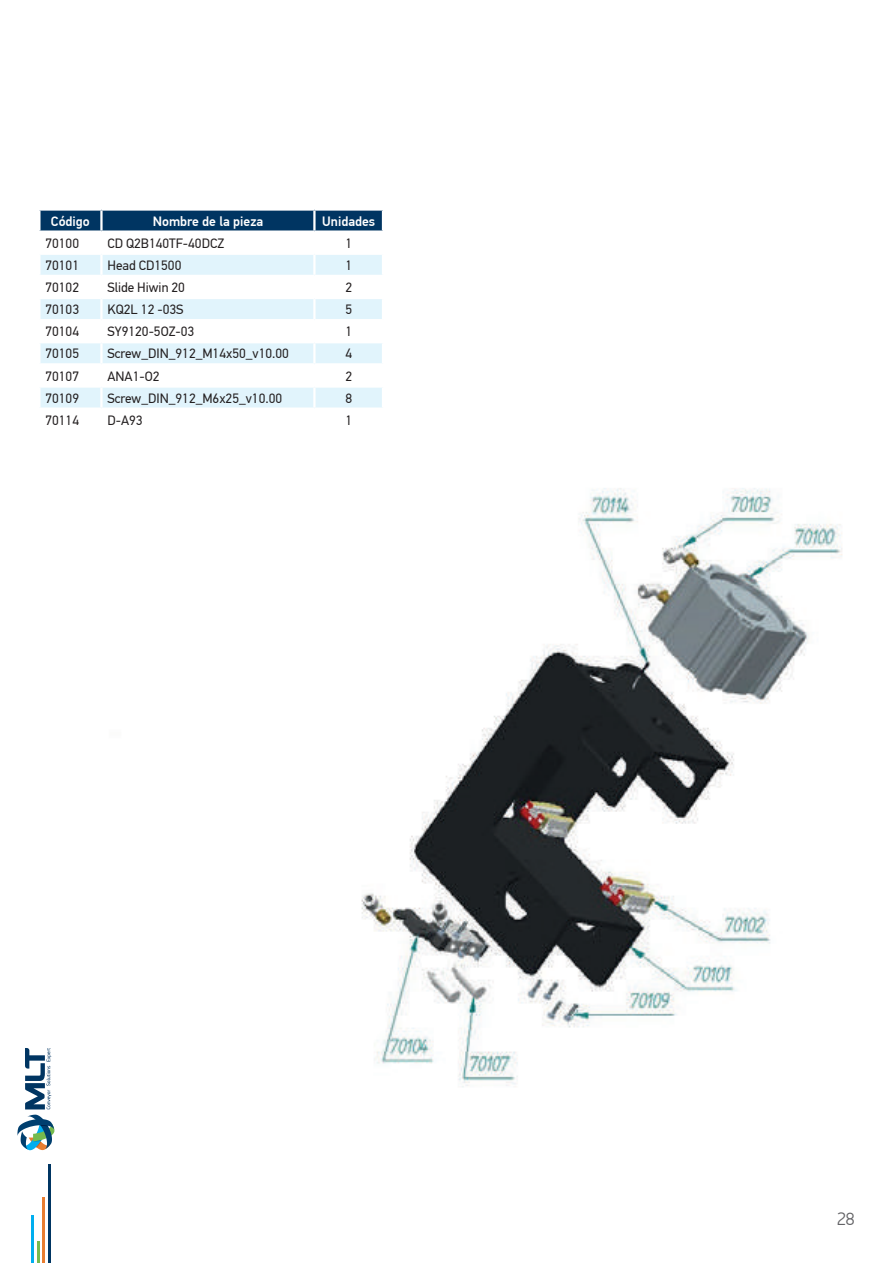
<style>
.page{position:relative;width:893px;height:1263px;background:#fff}
.page>*{position:absolute;margin:0;border:0;box-sizing:border-box;transform-origin:0 0}
.t1{font:300 18px "PF Din Display Pro";color:#636366}
.t2{font:13.5px "PF Din Text Pro";color:#231f20}
.t3{font:500 13.5px "PF Din Text Pro";color:#fff}
</style>
<div class="page">
<hr style="left:32px;top:1216px;width:2px;height:47px;background:#00aeef">
<hr style="left:48px;top:1165px;width:3px;height:98px;background:#003562">
<hr style="left:43px;top:1197px;width:2px;height:66px;background:#e97d30">
<hr style="left:37px;top:1242px;width:3px;height:21px;background:#76ba4e">
<svg style="left:17px;top:1115px;width:37px;height:35px"></svg>
<svg style="left:25px;top:1048px;width:13px;height:61px"></svg>
<img style="left:38px;top:488px;width:805px;height:639px">
<div style="left:41px;top:255px;width:341px;height:20px;background:#e1f4fc"></div>
<div style="left:41px;top:299px;width:341px;height:20px;background:#e1f4fc"></div>
<div style="left:41px;top:343px;width:341px;height:20px;background:#e1f4fc"></div>
<svg style="left:39px;top:209px;width:344px;height:21px;background:#184871"></svg>
<hr style="left:100px;top:255px;width:3px;height:20px;background:#fff">
<hr style="left:313px;top:255px;width:3px;height:20px;background:#fff">
<hr style="left:100px;top:299px;width:3px;height:20px;background:#fff">
<hr style="left:313px;top:299px;width:3px;height:20px;background:#fff">
<hr style="left:100px;top:343px;width:3px;height:20px;background:#fff">
<hr style="left:313px;top:343px;width:3px;height:20px;background:#fff">
<div style="left:40px;top:387px;width:342px;height:20px;background:#e1f4fc"></div>
<p class="t3" style="left:51px;top:213px;width:40px">Código</p>
<p class="t3" style="left:153px;top:213px;width:112px">Nombre de la pieza</p>
<p class="t3" style="left:322px;top:213px;width:54px">Unidades</p>
<p class="t2" style="left:45px;top:235px;width:35px">70100</p>
<p class="t2" style="left:107px;top:235px;width:118px">CD Q2B140TF-40DCZ</p>
<p class="t2" style="left:345px;top:235px;width:8px">1</p>
<p class="t2" style="left:45px;top:257px;width:35px">70101</p>
<p class="t2" style="left:107px;top:257px;width:75px">Head CD1500</p>
<p class="t2" style="left:345px;top:257px;width:8px">1</p>
<p class="t2" style="left:45px;top:279px;width:35px">70102</p>
<p class="t2" style="left:107px;top:279px;width:79px">Slide Hiwin 20</p>
<p class="t2" style="left:345px;top:279px;width:8px">2</p>
<p class="t2" style="left:45px;top:302px;width:35px">70103</p>
<p class="t2" style="left:107px;top:302px;width:78px">KQ2L 12 -03S</p>
<p class="t2" style="left:345px;top:302px;width:8px">5</p>
<p class="t2" style="left:45px;top:324px;width:35px">70104</p>
<p class="t2" style="left:107px;top:324px;width:88px">SY9120-5OZ-03</p>
<p class="t2" style="left:345px;top:324px;width:8px">1</p>
<p class="t2" style="left:45px;top:346px;width:35px">70105</p>
<p class="t2" style="left:107px;top:346px;width:183px">Screw_DIN_912_M14x50_v10.00</p>
<p class="t2" style="left:345px;top:346px;width:8px">4</p>
<p class="t2" style="left:45px;top:368px;width:35px">70107</p>
<p class="t2" style="left:107px;top:368px;width:54px">ANA1-O2</p>
<p class="t2" style="left:345px;top:368px;width:8px">2</p>
<p class="t2" style="left:45px;top:390px;width:35px">70109</p>
<p class="t2" style="left:107px;top:390px;width:176px">Screw_DIN_912_M6x25_v10.00</p>
<p class="t2" style="left:345px;top:390px;width:8px">8</p>
<p class="t2" style="left:45px;top:412px;width:35px">70114</p>
<p class="t2" style="left:107px;top:412px;width:37px">D-A93</p>
<p class="t2" style="left:345px;top:412px;width:8px">1</p>
<h1 class="t1" style="left:837px;top:1208px;width:19px">28</h1>
</div>
